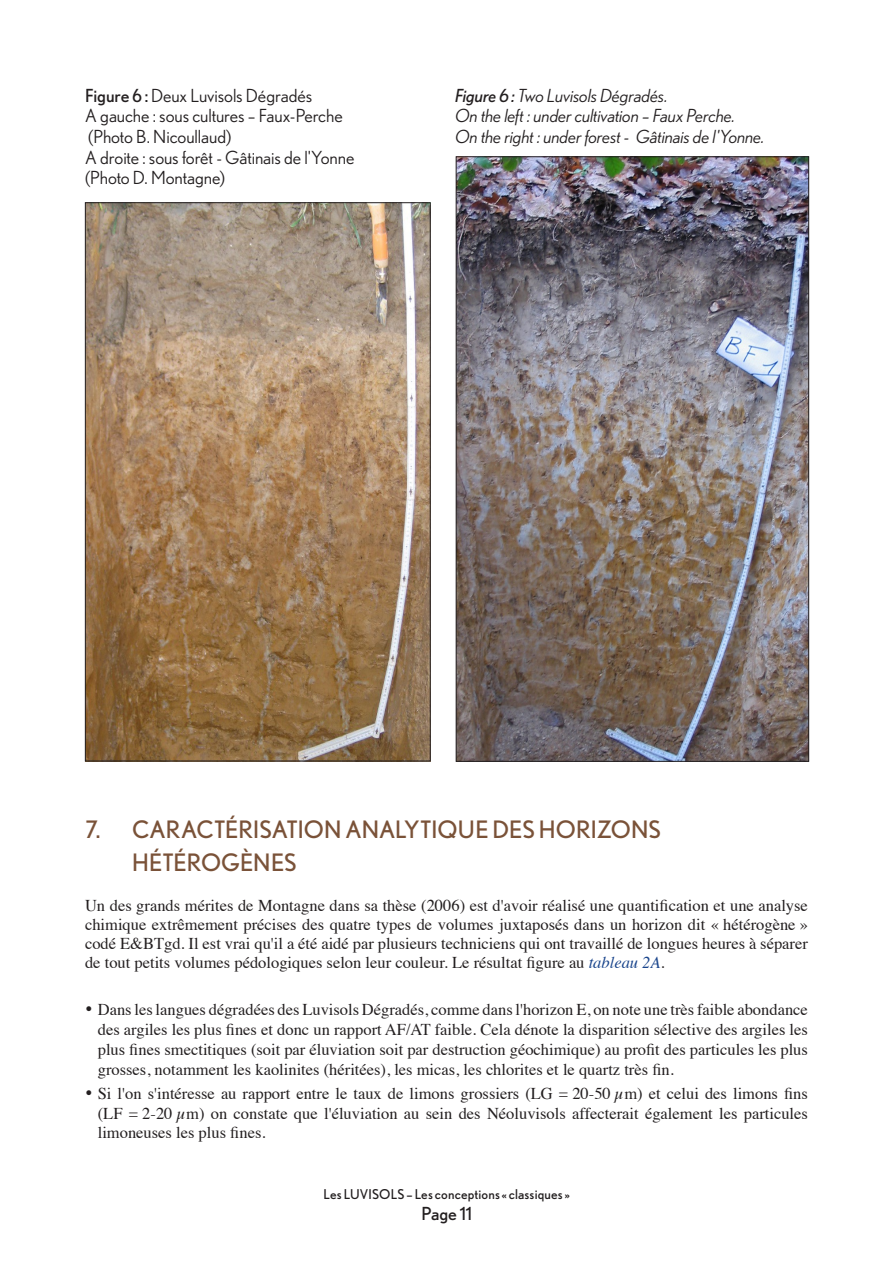
<style>
.page{position:relative;width:893px;height:1263px;background:#fff}
.page>*{position:absolute;margin:0;border:0;box-sizing:border-box;transform-origin:0 0}
._03-01_titre_16_BdC{font:24px/33px "Nobel";color:#7a5238}
._00-tableau_titre_F{font:18px/20.7px "Nobel";letter-spacing:-.005em;color:#231f20}
._00-tableau_titre_Anglais{font:italic 18px "Nobel";letter-spacing:-.005em;color:#231f20}
.t1{font:18px "Nobel";color:#231f20}
.t2{font:16.5px/19.8px "Times";color:#231f20;text-align:justify}
.t3{font:13.5px "Nobel";letter-spacing:.01em;color:#231f20}
.s1{font-style:inherit}
.s2{font-style:italic;color:#1a458c}
</style>
<div class="page">
<img style="left:458px;top:159px;width:349px;height:600px">
<img style="left:87px;top:204px;width:341px;height:555px">
<p class="_00-tableau_titre_F" style="left:85px;top:85px;width:229px"><span class="s1">Figure 6 :</span> Deux Luvisols Dégradés</p>
<p class="_00-tableau_titre_F" style="left:85px;top:105px;width:259px">A gauche : sous cultures – Faux-Perche (Photo B. Nicoullaud)</p>
<p class="_00-tableau_titre_F" style="left:85px;top:147px;width:271px">A droite : sous forêt - Gâtinais de l'Yonne (Photo D. Montagne)</p>
<p class="_00-tableau_titre_Anglais" style="left:455px;top:85px;width:214px"><span class="s1">Figure 6 :</span> Two Luvisols Dégradés.</p>
<p class="_00-tableau_titre_Anglais" style="left:455px;top:106px;width:281px">On the left : under cultivation – Faux Perche.</p>
<p class="_00-tableau_titre_Anglais" style="left:455px;top:126px;width:311px">On the right : under forest - Gâtinais de l'Yonne.</p>
<p class="_03-01_titre_16_BdC" style="left:132px;top:812px;width:530px;text-indent:-47px">7. CARACTÉRISATION ANALYTIQUE DES HORIZONS<br>HÉTÉROGÈNES</p>
<p class="t2" style="left:85px;top:895px;width:724px;line-height:18.9px">Un des grands mérites de Montagne dans sa thèse (2006) est d'avoir réalisé une quantification et une analyse chimique extrêmement précises des quatre types de volumes juxtaposés dans un horizon dit « hétérogène » codé E&amp;BTgd. Il est vrai qu'il a été aidé par plusieurs techniciens qui ont travaillé de longues heures à séparer de tout petits volumes pédologiques selon leur couleur. Le résultat figure au <span class="s2">tableau 2A</span>.</p>
<p class="t2" style="left:98px;top:998px;width:712px;text-indent:-13px">• Dans les langues dégradées des Luvisols Dégradés, comme dans l'horizon E, on note une très faible abondance des argiles les plus fines et donc un rapport AF/AT faible. Cela dénote la disparition sélective des argiles les plus fines smectitiques (soit par éluviation soit par destruction géochimique) au profit des particules les plus grosses, notamment les kaolinites (héritées), les micas, les chlorites et le quartz très fin.</p>
<p class="t2" style="left:98px;top:1082px;width:712px;text-indent:-13px">• Si l'on s'intéresse au rapport entre le taux de limons grossiers (LG = 20-50 µm) et celui des limons fins (LF = 2-20 µm) on constate que l'éluviation au sein des Néoluvisols affecterait également les particules limoneuses les plus fines.</p>
<p class="t3" style="left:324px;top:1186px;width:248px">Les LUVISOLS – Les conceptions « classiques »</p>
<p class="t1" style="left:421px;top:1203px;width:52px">Page 11</p>
</div>
